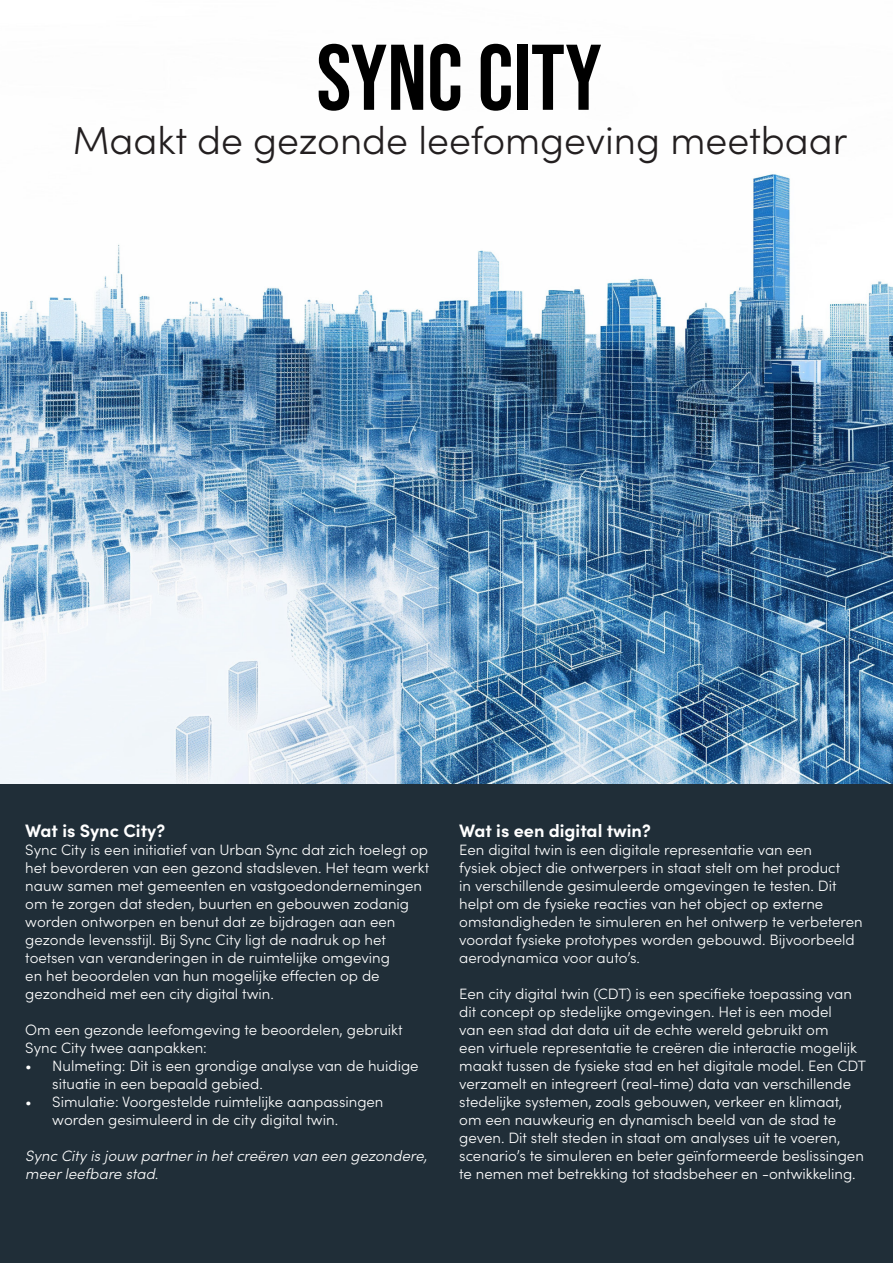
<style>
.page{position:relative;width:893px;height:1263px;background:#fff}
.page>*{position:absolute;margin:0;border:0;box-sizing:border-box;transform-origin:0 0}
.t1{font:93px "Bebas Neue";color:#000}
.t2{font:300 39px "Sofia Pro";color:#231f20}
.t3{font:700 18px "Sofia Pro";color:#fff}
.t4{font:300 15px/18px "Sofia Pro";color:#fff}
.t5{font:italic 300 15px/18px "Sofia Pro";color:#fff}
</style>
<div class="page">
<img style="left:0;top:174px;width:893px;height:610px">
<div style="left:0;top:784px;width:893px;height:479px;background:#202e38"></div>
<p class="t1" style="left:317px;top:25px;width:287px">Sync City</p>
<p class="t2" style="left:73px;top:112px;width:776px">Maakt de gezonde leefomgeving meetbaar</p>
<p class="t3" style="left:25px;top:816px;width:141px">Wat is Sync City?</p>
<p class="t4" style="left:25px;top:839px;width:405px">Sync City is een initiatief van Urban Sync dat zich toelegt op het bevorderen van een gezond stadsleven. Het team werkt nauw samen met gemeenten en vastgoedondernemingen om te zorgen dat steden, buurten en gebouwen zodanig worden ontworpen en benut dat ze bijdragen aan een gezonde levensstijl. Bij Sync City ligt de nadruk op het toetsen van veranderingen in de ruimtelijke omgeving<br>en het beoordelen van hun mogelijke effecten op de gezondheid met een city digital twin.</p>
<p class="t4" style="left:25px;top:1019px;width:379px">Om een gezonde leefomgeving te beoordelen, gebruikt<br>Sync City twee aanpakken:</p>
<p class="t4" style="left:52px;top:1055px;width:368px;text-indent:-27px">• Nulmeting: Dit is een grondige analyse van de huidige situatie in een bepaald gebied.</p>
<p class="t4" style="left:52px;top:1091px;width:333px;text-indent:-27px">• Simulatie: Voorgestelde ruimtelijke aanpassingen worden gesimuleerd in de city digital twin.</p>
<p class="t5" style="left:25px;top:1145px;width:403px">Sync City is jouw partner in het creëren van een gezondere, meer leefbare stad.</p>
<p class="t3" style="left:459px;top:816px;width:193px">Wat is een digital twin?</p>
<p class="t4" style="left:459px;top:839px;width:405px">Een digital twin is een digitale representatie van een<br>fysiek object die ontwerpers in staat stelt om het product<br>in verschillende gesimuleerde omgevingen te testen. Dit helpt om de fysieke reacties van het object op externe omstandigheden te simuleren en het ontwerp te verbeteren voordat fysieke prototypes worden gebouwd. Bijvoorbeeld aerodynamica voor auto’s.</p>
<p class="t4" style="left:459px;top:983px;width:408px">Een city digital twin (CDT) is een specifieke toepassing van dit concept op stedelijke omgevingen. Het is een model<br>van een stad dat data uit de echte wereld gebruikt om<br>een virtuele representatie te creëren die interactie mogelijk maakt tussen de fysieke stad en het digitale model. Een CDT verzamelt en integreert (real-time) data van verschillende stedelijke systemen, zoals gebouwen, verkeer en klimaat, om een nauwkeurig en dynamisch beeld van de stad te geven. Dit stelt steden in staat om analyses uit te voeren, scenario’s te simuleren en beter geïnformeerde beslissingen te nemen met betrekking tot stadsbeheer en -ontwikkeling.</p>
</div>
